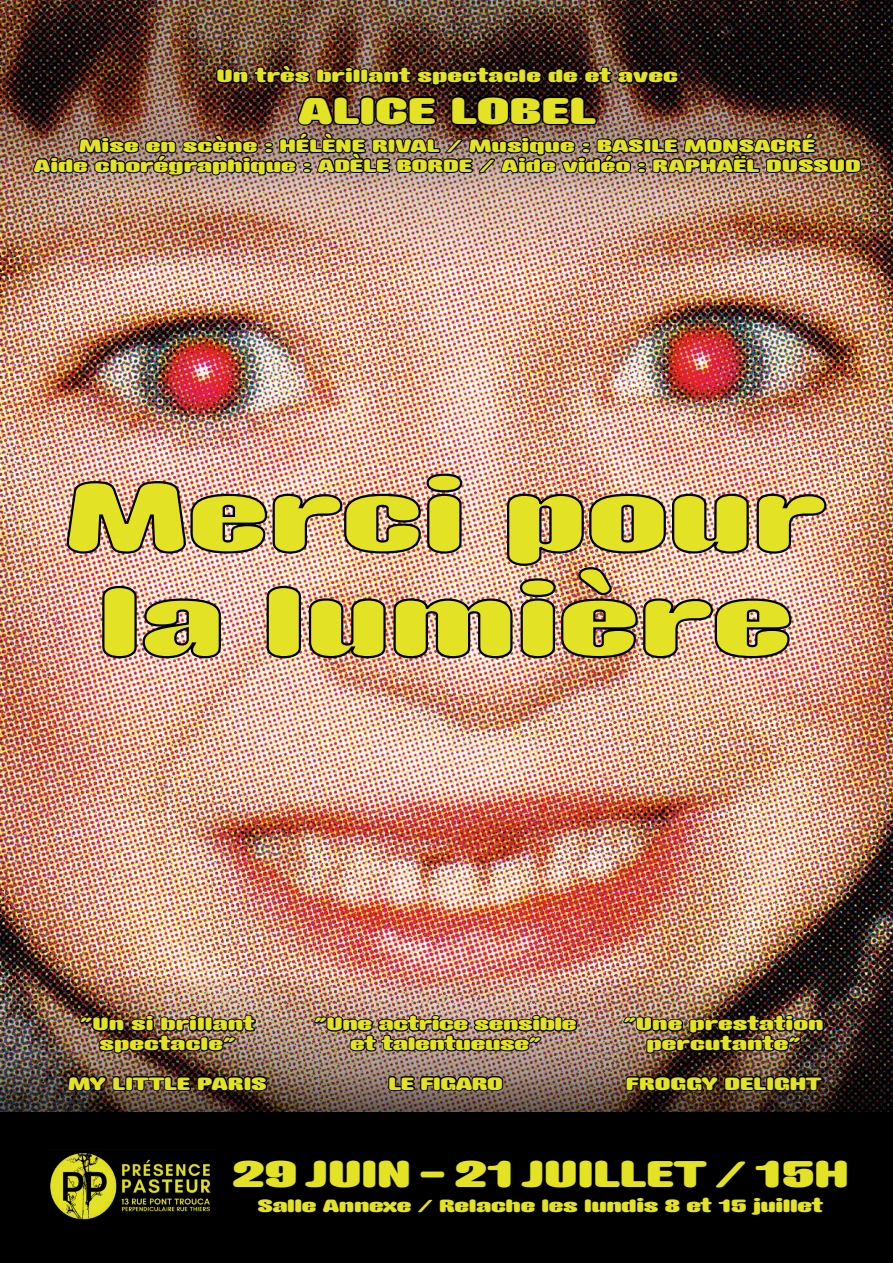
<style>
.page{position:relative;width:893px;height:1263px;background:#fff}
.page>*{position:absolute;margin:0;border:0;box-sizing:border-box;transform-origin:0 0}
.t1{font:90px/104.7px "Impact Nieuw";color:#e4e224;text-align:center}
.t2{font:34.5px "Impact Nieuw";letter-spacing:-.01em;color:#e4e224}
.t3{font:16.5px/19.8px "Impact Nieuw";color:#e4e224;text-align:center}
.t4{font:16.5px/19.8px "Impact Nieuw";letter-spacing:-.025em;color:#e4e224;text-align:center}
</style>
<div class="page">
<img style="left:0;top:267px;width:893px;height:712px">
<img style="left:0;top:979px;width:893px;height:133px">
<img style="left:0;top:0;width:893px;height:267px">
<img style="left:66px;top:472px;width:762px;height:188px">
<img style="left:621px;top:1013px;width:205px;height:42px">
<img style="left:625px;top:1074px;width:199px;height:19px">
<img style="left:312px;top:1013px;width:266px;height:40px">
<img style="left:386px;top:1065px;width:118px;height:28px">
<img style="left:77px;top:1013px;width:180px;height:42px">
<img style="left:66px;top:1065px;width:202px;height:47px">
<div style="left:0;top:1112px;width:893px;height:151px;background:#000"></div>
<svg style="left:50px;top:1153px;width:161px;height:67px"></svg>
<div style="left:11px;top:43px;width:873px;height:155px;background:#000;opacity:.2"></div>
<img style="left:32px;top:63px;width:830px;height:146px">
<p class="t3" style="left:216px;top:67px;width:463px">Un très brillant spectacle de et avec</p>
<h2 class="t2" style="left:298px;top:92px;width:299px">ALICE LOBEL</h2>
<p class="t3" style="left:34px;top:136px;width:828px">Mise en scène : HÉLÈNE RIVAL / Musique : BASILE MONSACRÉ<br>Aide chorégraphique : ADÈLE BORDE / Aide vidéo : RAPHAËL DUSSUD</p>
<h1 class="t1" style="left:65px;top:468px;width:762px">Merci pour la lumière</h1>
<p class="t3" style="left:80px;top:1015px;width:176px">"Un si brillant spectacle"</p>
<p class="t3" style="left:68px;top:1074px;width:200px">MY LITTLE PARIS</p>
<p class="t4" style="left:315px;top:1015px;width:263px">"Une actrice sensible et talentueuse"</p>
<p class="t4" style="left:388px;top:1074px;width:116px">LE FIGARO</p>
<p class="t3" style="left:624px;top:1015px;width:202px">"Une prestation percutante"</p>
<p class="t3" style="left:626px;top:1074px;width:197px">FROGGY DELIGHT</p>
<h2 class="t2" style="left:232px;top:1155px;width:619px">29 JUIN - 21 JUILLET / 15H</h2>
<p class="t4" style="left:257px;top:1196px;width:567px">Salle Annexe / Relache les lundis 8 et 15 juillet</p>
</div>
